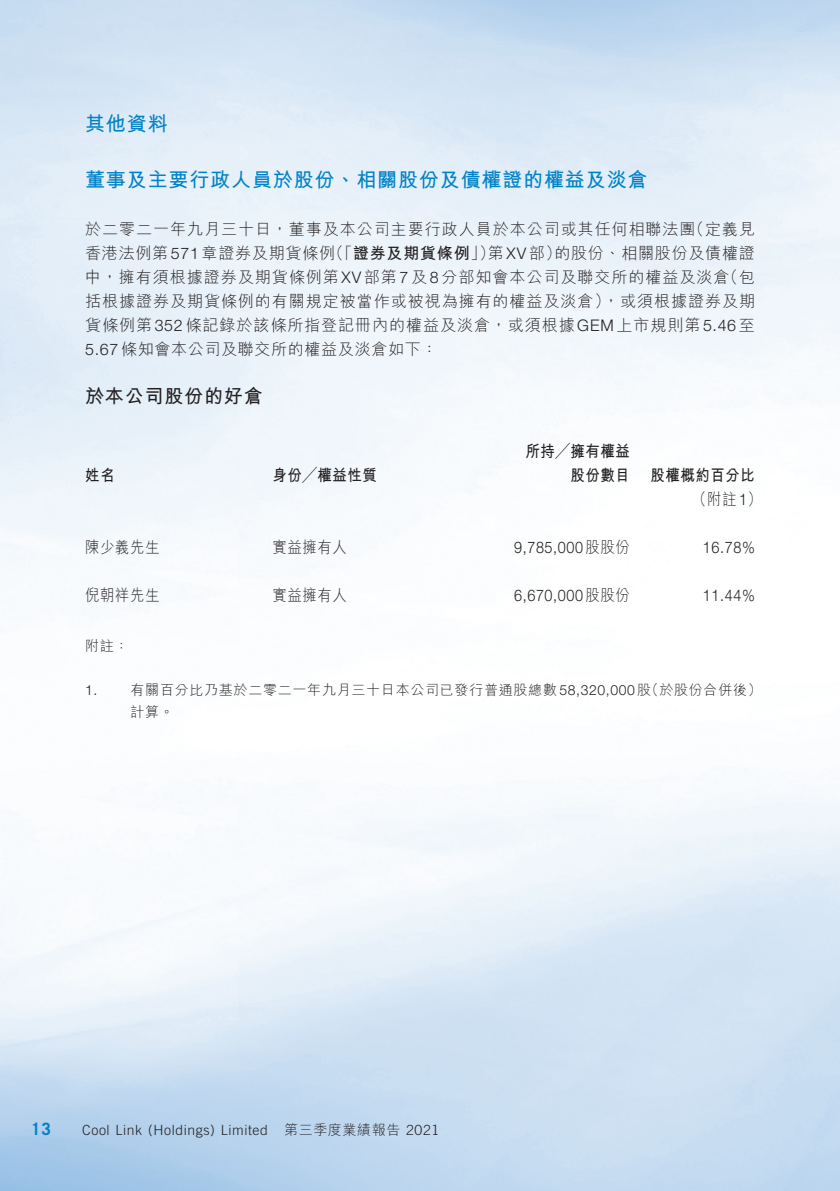
<style>
.page{position:relative;width:840px;height:1191px;background:#fff}
.page>*{position:absolute;margin:0;border:0;box-sizing:border-box;transform-origin:0 0}
.t1{font:700 20px "M Hei HK";letter-spacing:.04em;color:#0082c8}
.t2{font:700 19px "M Hei HK";letter-spacing:.04em;color:#231f20}
.t3{font:700 17px "Trade Gothic";color:#0082c8}
.t4{font:300 16px/24px "M Hei HK";letter-spacing:.06em;color:#231f20}
.t5{font:300 16px "Helvetica Neue LT Std";letter-spacing:.04em;color:#231f20;scale:.9 1}
.t6{font:700 16px "M Hei HK";letter-spacing:.04em;color:#231f20;scale:.9 1}
.t7{font:300 16px "M Hei HK";letter-spacing:.06em;color:#231f20;scale:.9 1}
.t8{font:700 16px "M Hei HK";letter-spacing:.04em;color:#231f20}
.t9{font:300 14px "M Hei HK";letter-spacing:.05em;color:#231f20}
.t10{font:300 14px "Trade Gothic";letter-spacing:.04em;color:#231f20}
.t11{font:300 14px "Helvetica Neue LT Std";color:#231f20}
.s1{font-weight:300}
.s2{font-family:"Helvetica Neue LT Std"}
.s3{font-family:"M Hei HK"}
.s4{font-family:"Trade Gothic"}
</style>
<div class="page">
<p class="t1" style="left:85px;top:109px;width:84px">其他資料</p>
<p class="t1" style="left:85px;top:165px;width:563px">董事及主要行政人員於股份、相關股份及債權證的權益及淡倉</p>
<p class="t4" style="left:688px;top:217px;width:68px">（定義見</p>
<p class="t4" style="left:554px;top:217px;width:202px;text-indent:-469px">於二零二一年九月三十日，董事及本公司主要行政人員於本公司或其任何相聯法團<br>的股份、相關股份及債權證</p>
<p class="t8" style="left:327px;top:242px;width:169px"><span class="s1">（「</span>證券及期貨條例<span class="s1">」）</span></p>
<p class="t4" style="left:487px;top:241px;width:75px">第<span class="s2">XV</span>部）</p>
<p class="t4" style="left:85px;top:241px;width:251px">香港法例第<span class="s2">571</span> 章證券及期貨條例</p>
<p class="t4" style="left:85px;top:265px;width:671px">中，擁有須根據證券及期貨條例第<span class="s2">XV</span>部第<span class="s2">7</span>及<span class="s2">8</span>分部知會本公司及聯交所的權益及淡倉<br>括根據證券及期貨條例的有關規定被當作或被視為擁有的權益及淡倉 ，） 或須根據證券及期貨條例第<span class="s2">352</span>條記錄於該條所指登記冊內的權益及淡倉，或須根據<span class="s2">GEM</span>上市規則第<span class="s2">5.46</span>至<span class="s2">5.67</span>條知會本公司及聯交所的權益及淡倉如下：</p>
<p class="t2" style="left:85px;top:382px;width:179px">於本公司股份的好倉</p>
<p class="t4" style="left:721px;top:265px;width:34px">（包</p>
<p class="t6" style="left:85px;top:463px;width:34px">姓名</p>
<p class="t7" style="left:85px;top:536px;width:84px">陳少義先生</p>
<p class="t6" style="left:272px;top:463px;width:118px">身份╱權益性質</p>
<p class="t7" style="left:272px;top:536px;width:84px">實益擁有人</p>
<p class="t6" style="left:525px;top:439px;width:118px">所持╱擁有權益</p>
<p class="t6" style="left:570px;top:463px;width:68px">股份數目</p>
<p class="t5" style="left:514px;top:537px;width:130px">9,785,000 <span class="s3">股股份</span></p>
<p class="t6" style="left:650px;top:463px;width:118px">股權概約百分比</p>
<p class="t7" style="left:691px;top:488px;width:79px">（附註 (<span class="s2">1</span></p>
<p class="t5" style="left:702px;top:537px;width:59px">16.78%</p>
<p class="t7" style="left:272px;top:584px;width:84px">實益擁有人</p>
<p class="t7" style="left:85px;top:584px;width:84px">倪朝祥先生</p>
<p class="t9" style="left:85px;top:636px;width:45px">附註：</p>
<p class="t9" style="left:130px;top:680px;width:632px">有關百分比乃基於二零二一年九月三十日本公司已發行普通股總數<span class="s2">58,320,000</span> （股於股份合併後(</p>
<p class="t5" style="left:514px;top:585px;width:130px">6,670,000 <span class="s3">股股份</span></p>
<p class="t5" style="left:702px;top:585px;width:59px">11.44%</p>
<p class="t11" style="left:85px;top:681px;width:14px">1.</p>
<p class="t9" style="left:130px;top:702px;width:45px">計算。</p>
<p class="t3" style="left:31px;top:1118px;width:21px">13</p>
<p class="t10" style="left:82px;top:1121px;width:187px">Cool Link (Holdings) Limited</p>
<p class="t9" style="left:284px;top:1120px;width:156px">第三季度業績報告 <span class="s4">2021</span></p>
<p class="t10" style="left:284px;top:1121px;width:186px">Third Quarterly Report 2021</p>
</div>
